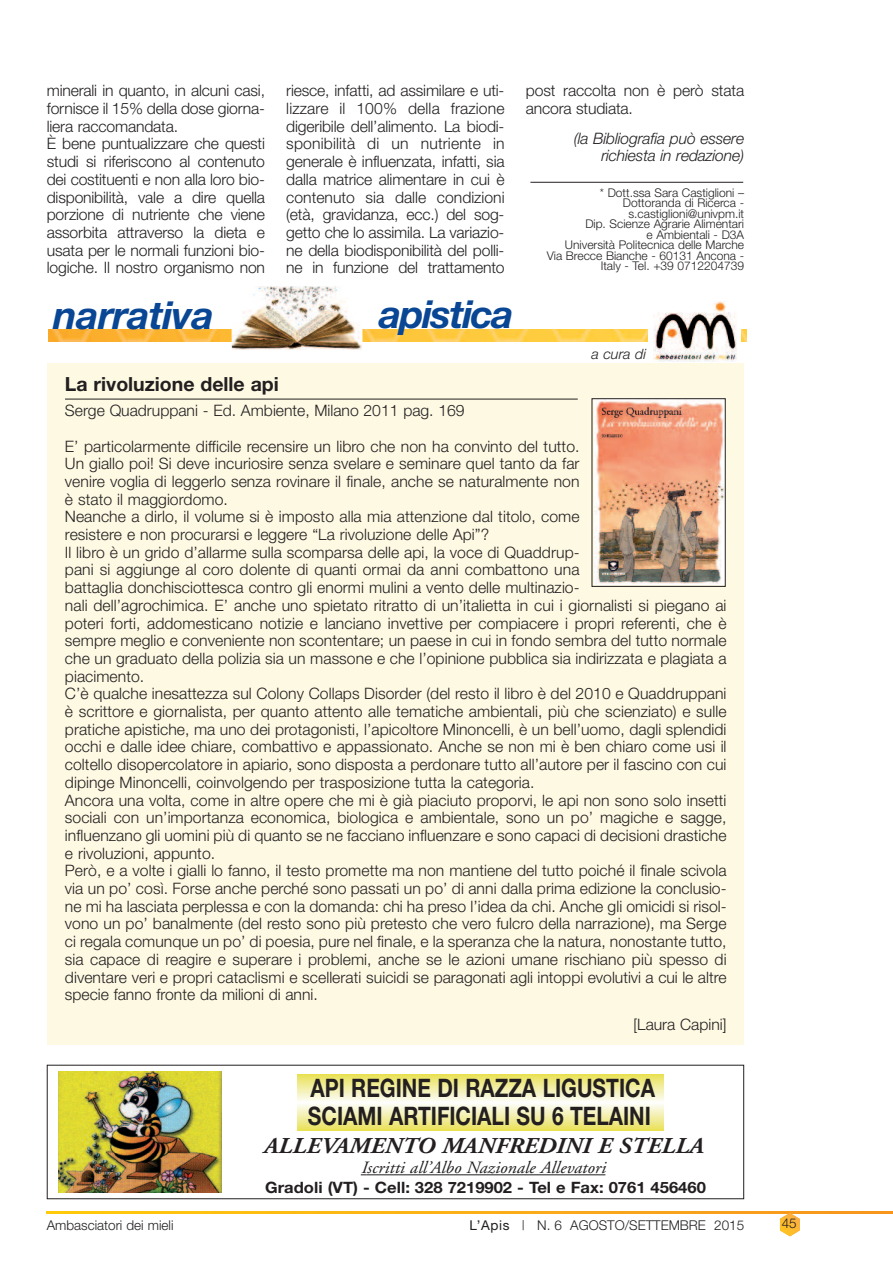
<style>
.page{position:relative;width:893px;height:1263px;background:#fff}
.page>*{position:absolute;margin:0;border:0;box-sizing:border-box;transform-origin:0 0}
.t1{font:italic 700 38.7px "Helvetica Neue";letter-spacing:-.02em;color:#094694}
.t2{font:italic 700 38.7px "Helvetica Neue";letter-spacing:-.04em;color:#094694}
.t3{font:700 25.5px/28.3px "Helvetica Neue";color:#231f20;scale:.82 1}
.t4{font:italic 700 22.65px "Adobe Garamond";color:#231f20;scale:1.06 1}
.t5{font:700 19.5px "Helvetica Neue";color:#231f20}
.t6{font:italic 17.25px "Adobe Garamond";color:#231f20;scale:1.06 1}
.t7{font:300 15.75px/17.7px "Helvetica Neue";letter-spacing:.005em;color:#231f20}
.t8{font:italic 300 15.75px/17.7px "Helvetica Neue";letter-spacing:-.01em;color:#231f20;text-align:right}
.t9{font:300 15.75px "Helvetica Neue";letter-spacing:.005em;color:#231f20;scale:.95 1}
.t10{font:700 15.6px "Helvetica Neue";color:#231f20;scale:1.06 1}
.t11{font:italic 300 14.25px "Helvetica Neue";color:#231f20}
.t12{font:300 13.5px "Helvetica Neue";color:#231f20}
.t13{font:300 12px/10.5px "Helvetica Neue";color:#231f20;text-align:right}
.s1{font-weight:400}
</style>
<div class="page">
<svg style="left:47px;top:1212px;width:846px;height:1px"></svg>
<svg style="left:780px;top:1213px;width:20px;height:23px"></svg>
<div style="left:47px;top:363px;width:697px;height:682px;background:#fef9e3"></div>
<hr style="left:65px;top:399px;width:513px;height:1px;background:#231f20">
<img style="left:594px;top:400px;width:130px;height:185px">
<div style="left:591px;top:398px;width:135px;height:189px;border:1px solid #231f20"></div>
<img style="left:48px;top:329px;width:698px;height:13px">
<img style="left:232px;top:286px;width:130px;height:63px">
<div style="left:648px;top:301px;width:93px;height:60px;background:#fff"></div>
<img style="left:653px;top:301px;width:84px;height:60px">
<div style="left:47px;top:1065px;width:697px;height:134px;border:1px solid #231f20"></div>
<img style="left:59px;top:1071px;width:162px;height:122px">
<svg style="left:298px;top:1074px;width:365px;height:56px;background:#f2efa9"></svg>
<hr style="left:367px;top:1174px;width:238px;height:1px;background:#231f20">
<hr style="left:530px;top:182px;width:213px;height:1px;background:#231f20">
<p class="t7" style="left:47px;top:83px;width:220px">minerali in quanto, in alcuni casi, fornisce il 15% della dose giorna&shy;liera raccomandata.<br>È bene puntualizzare che questi studi si riferiscono al contenuto dei costituenti e non alla loro bio&shy;disponibilità, vale a dire quella porzione di nutriente che viene assorbita attraverso la dieta e usata per le normali funzioni bio&shy;logiche. Il nostro organismo non</p>
<p class="t7" style="left:286px;top:83px;width:220px;text-align:justify">riesce, infatti, ad assimilare e uti&shy;lizzare il 100% della frazione digeribile dell’alimento. La biodi&shy;sponibilità di un nutriente in generale è influenzata, infatti, sia dalla matrice alimentare in cui è contenuto sia dalle condizioni (età, gravidanza, ecc.) del sog&shy;getto che lo assimila. La variazio&shy;ne della biodisponibilità del polli&shy;ne in funzione del trattamento</p>
<p class="t7" style="left:526px;top:83px;width:220px">post raccolta non è però stata ancora studiata.</p>
<p class="t8" style="left:574px;top:131px;width:172px">(la Bibliografia può essere richiesta in redazione)</p>
<p class="t13" style="left:547px;top:188px;width:199px">* Dott.ssa Sara Castiglioni –<br>Dottoranda di Ricerca - s.castiglioni@univpm.it<br>Dip. Scienze Agrarie Alimentari<br>e Ambientali - D3A<br>Università Politecnica delle Marche<br>Via Brecce Bianche - 60131 Ancona -<br>Italy - Tel. +39 0712204739</p>
<h1 class="t1" style="left:53px;top:301px;width:162px">narrativa</h1>
<h1 class="t2" style="left:379px;top:300px;width:137px">apistica</h1>
<p class="t11" style="left:591px;top:349px;width:56px">a cura di</p>
<p class="t5" style="left:65px;top:377px;width:215px">La rivoluzione delle api</p>
<p class="t7" style="left:65px;top:403px;width:401px">Serge Quadruppani - Ed. Ambiente, Milano 2011 pag. 169</p>
<p class="t7" style="left:65px;top:439px;width:663px">E’ particolarmente difficile recensire un libro che non ha convinto del tutto.<br>Un giallo poi! Si deve incuriosire senza svelare e seminare quel tanto da far<br>venire voglia di leggerlo senza rovinare il finale, anche se naturalmente non<br>è stato il maggiordomo.<br>Neanche a dirlo, il volume si è imposto alla mia attenzione dal titolo, come<br>resistere e non procurarsi e leggere “La rivoluzione delle Api”?<br>Il libro è un grido d’allarme sulla scomparsa delle api, la voce di Quaddrup-<br>pani si aggiunge al coro dolente di quanti ormai da anni combattono una<br>battaglia donchisciottesca contro gli enormi mulini a vento delle multinazio-<br>nali dell’agrochimica. E’ anche uno spietato ritratto di un’italietta in cui i giornalisti si piegano ai poteri forti, addomesticano notizie e lanciano invettive per compiacere i propri referenti, che è sempre meglio e conveniente non scontentare; un paese in cui in fondo sembra del tutto normale che un graduato della polizia sia un massone e che l’opinione pubblica sia indirizzata e plagiata a piacimento.<br>C’è qualche inesattezza sul Colony Collaps Disorder (del resto il libro è del 2010 e Quaddruppani è scrittore e giornalista, per quanto attento alle tematiche ambientali, più che scienziato) e sulle pratiche apistiche, ma uno dei protagonisti, l’apicoltore Minoncelli, è un bell’uomo, dagli splendidi occhi e dalle idee chiare, combattivo e appassionato. Anche se non mi è ben chiaro come usi il coltello disopercolatore in apiario, sono disposta a perdonare tutto all’autore per il fascino con cui dipinge Minoncelli, coinvolgendo per trasposizione tutta la categoria.<br>Ancora una volta, come in altre opere che mi è già piaciuto proporvi, le api non sono solo insetti sociali con un’importanza economica, biologica e ambientale, sono un po’ magiche e sagge, influenzano gli uomini più di quanto se ne facciano influenzare e sono capaci di decisioni drastiche e rivoluzioni, appunto.<br>Però, e a volte i gialli lo fanno, il testo promette ma non mantiene del tutto poiché il finale scivola via un po’ così. Forse anche perché sono passati un po’ di anni dalla prima edizione la conclusio&shy;ne mi ha lasciata perplessa e con la domanda: chi ha preso l’idea da chi. Anche gli omicidi si risol&shy;vono un po’ banalmente (del resto sono più pretesto che vero fulcro della narrazione), ma Serge ci regala comunque un po’ di poesia, pure nel finale, e la speranza che la natura, nonostante tutto, sia capace di reagire e superare i problemi, anche se le azioni umane rischiano più spesso di diventare veri e propri cataclismi e scellerati suicidi se paragonati agli intoppi evolutivi a cui le altre specie fanno fronte da milioni di anni.</p>
<p class="t9" style="left:634px;top:1019px;width:99px">[Laura Capini]</p>
<h2 class="t3" style="left:308px;top:1076px;width:425px">API REGINE DI RAZZA LIGUSTICA<br>SCIAMI ARTIFICIALI SU 6 TELAINI</h2>
<h3 class="t4" style="left:263px;top:1137px;width:416px">ALLEVAMENTO MANFREDINI E STELLA</h3>
<p class="t6" style="left:361px;top:1160px;width:232px">Iscritti all’Albo Nazionale Allevatori</p>
<p class="t10" style="left:265px;top:1182px;width:417px">Gradoli (VT) - Cell: 328 7219902 - Tel e Fax: 0761 456460</p>
<p class="t12" style="left:47px;top:1220px;width:128px">Ambasciatori dei mieli</p>
<p class="t12" style="left:469px;top:1220px;width:276px"><span class="s1">L’Apis</span> | N. 6 AGOSTO/SETTEMBRE 2015</p>
<p class="t12" style="left:782px;top:1219px;width:16px">45</p>
</div>
